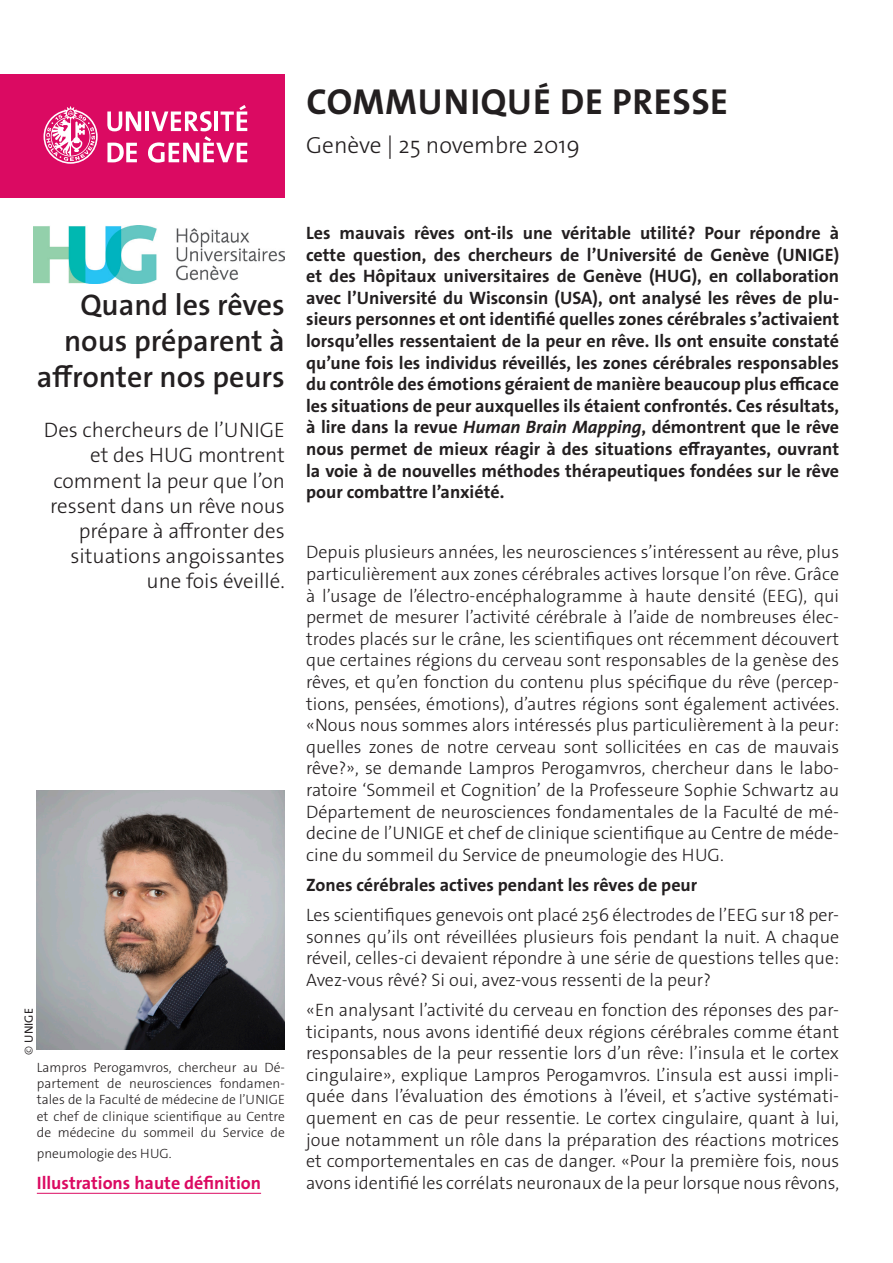
<style>
.page{position:relative;width:893px;height:1263px;background:#fff}
.page>*{position:absolute;margin:0;border:0;box-sizing:border-box;transform-origin:0 0}
._4__texte_courant{font:700 36.3px "The Sans Os F";letter-spacing:.02em;color:#231f20}
._1__grand_titre{font:600 30px/36px "The Sans Os F";color:#231f20;text-align:right}
._4__texte_courant-2{font:300 23.4px "The Sans Os F";color:#231f20}
._1__grand_titre-2{font:300 21px/25.2px "The Sans Os F";color:#231f20;text-align:right}
._4__texte_courant-3{font:300 18px/21.6px "The Sans Os F";color:#231f20;text-align:justify}
._4__texte_courant-4{font:700 18px/21.6px "The Sans Os F";color:#231f20;text-align:justify}
.t1{font:700 18px "The Sans Os F";color:#db0a62}
._4__texte_courant-5{font:300 13.5px/16.2px "The Sans Os F";color:#231f20;text-align:justify}
.t2{font:12px "The Sans Os F";letter-spacing:.01em;color:#231f20}
.s1{font-weight:300}
.s2{font-style:italic}
</style>
<div class="page">
<div style="left:0;top:74px;width:285px;height:124px;background:#db0a62"></div>
<svg style="left:44px;top:106px;width:54px;height:58px"></svg>
<svg style="left:107px;top:111px;width:34px;height:20px"></svg>
<hr style="left:145px;top:111px;width:4px;height:20px;background:#fff">
<svg style="left:107px;top:143px;width:30px;height:19px"></svg>
<svg style="left:148px;top:105px;width:99px;height:58px"></svg>
<img style="left:37px;top:791px;width:248px;height:258px">
<hr style="left:37px;top:1193px;width:224px;height:1px;background:#db0a62">
<img style="left:34px;top:226px;width:251px;height:57px">
<p class="_4__texte_courant" style="left:306px;top:78px;width:423px">COMMUNIQUÉ DE PRESSE</p>
<p class="_4__texte_courant-2" style="left:306px;top:130px;width:275px">Genève | 25 novembre 2019</p>
<p class="_1__grand_titre" style="left:37px;top:287px;width:250px">Quand les rêves nous préparent à affronter nos peurs</p>
<p class="_1__grand_titre-2" style="left:44px;top:418px;width:242px">Des chercheurs de l’UNIGE et des HUG montrent comment la peur que l’on ressent dans un rêve nous prépare à affronter des situations angoissantes une fois éveillé.</p>
<p class="t2" style="left:21px;top:1054px;width:48px;rotate:-90deg"><span class="s1">©</span> UNIGE</p>
<p class="_4__texte_courant-5" style="left:37px;top:1059px;width:250px">Lampros Perogamvros, chercheur au Dé&shy;partement de neurosciences fondamen&shy;tales de la Faculté de médecine de l’UNIGE et chef de clinique scientifique au Centre de médecine du sommeil du Service de</p>
<p class="_4__texte_courant-5" style="left:37px;top:1146px;width:136px">pneumologie des HUG.</p>
<p class="t1" style="left:37px;top:1171px;width:226px">Illustrations haute définition</p>
<p class="_4__texte_courant-4" style="left:306px;top:222px;width:534px">Les mauvais rêves ont-ils une véritable utilité? Pour répondre à cette question, des chercheurs de l’Université de Genève (UNIGE) et des Hôpitaux universitaires de Genève (HUG), en collaboration avec l’Université du Wisconsin (USA), ont analysé les rêves de plu&shy;sieurs personnes et ont identifié quelles zones cérébrales s’activaient lorsqu’elles ressentaient de la peur en rêve. Ils ont ensuite constaté qu’une fois les individus réveillés, les zones cérébrales responsables du contrôle des émotions géraient de manière beaucoup plus efficace les situations de peur auxquelles ils étaient confrontés. Ces résultats, à lire dans la revue <span class="s2">Human Brain Mapping</span>, démontrent que le rêve nous permet de mieux réagir à des situations effrayantes, ouvrant la voie à de nouvelles méthodes thérapeutiques fondées sur le rêve pour combattre l’anxiété.</p>
<p class="_4__texte_courant-3" style="left:306px;top:542px;width:534px">Depuis plusieurs années, les neurosciences s’intéressent au rêve, plus particulièrement aux zones cérébrales actives lorsque l’on rêve. Grâce à l’usage de l’électro-encéphalogramme à haute densité (EEG), qui permet de mesurer l’activité cérébrale à l’aide de nombreuses élec&shy;trodes placés sur le crâne, les scientifiques ont récemment découvert que certaines régions du cerveau sont responsables de la genèse des rêves, et qu’en fonction du contenu plus spécifique du rêve (percep&shy;tions, pensées, émotions), d’autres régions sont également activées. «Nous nous sommes alors intéressés plus particulièrement à la peur: quelles zones de notre cerveau sont sollicitées en cas de mauvais rêve?», se demande Lampros Perogamvros, chercheur dans le labo&shy;ratoire ‘Sommeil et Cognition’ de la Professeure Sophie Schwartz au Département de neurosciences fondamentales de la Faculté de mé&shy;decine de l’UNIGE et chef de clinique scientifique au Centre de méde&shy;cine du sommeil du Service de pneumologie des HUG.</p>
<p class="_4__texte_courant-4" style="left:306px;top:874px;width:393px">Zones cérébrales actives pendant les rêves de peur</p>
<p class="_4__texte_courant-3" style="left:306px;top:904px;width:534px">Les scientifiques genevois ont placé 256 électrodes de l’EEG sur 18 per&shy;sonnes qu’ils ont réveillées plusieurs fois pendant la nuit. A chaque réveil, celles-ci devaient répondre à une série de questions telles que:<br>Avez-vous rêvé? Si oui, avez-vous ressenti de la peur?</p>
<p class="_4__texte_courant-3" style="left:306px;top:999px;width:534px">«En analysant l’activité du cerveau en fonction des réponses des par&shy;ticipants, nous avons identifié deux régions cérébrales comme étant responsables de la peur ressentie lors d’un rêve: l’insula et le cortex cingulaire», explique Lampros Perogamvros. L’insula est aussi impli&shy;quée dans l’évaluation des émotions à l’éveil, et s’active systémati&shy;quement en cas de peur ressentie. Le cortex cingulaire, quant à lui, joue notamment un rôle dans la préparation des réactions motrices et comportementales en cas de danger. «Pour la première fois, nous avons identifié les corrélats neuronaux de la peur lorsque nous rêvons,</p>
</div>
